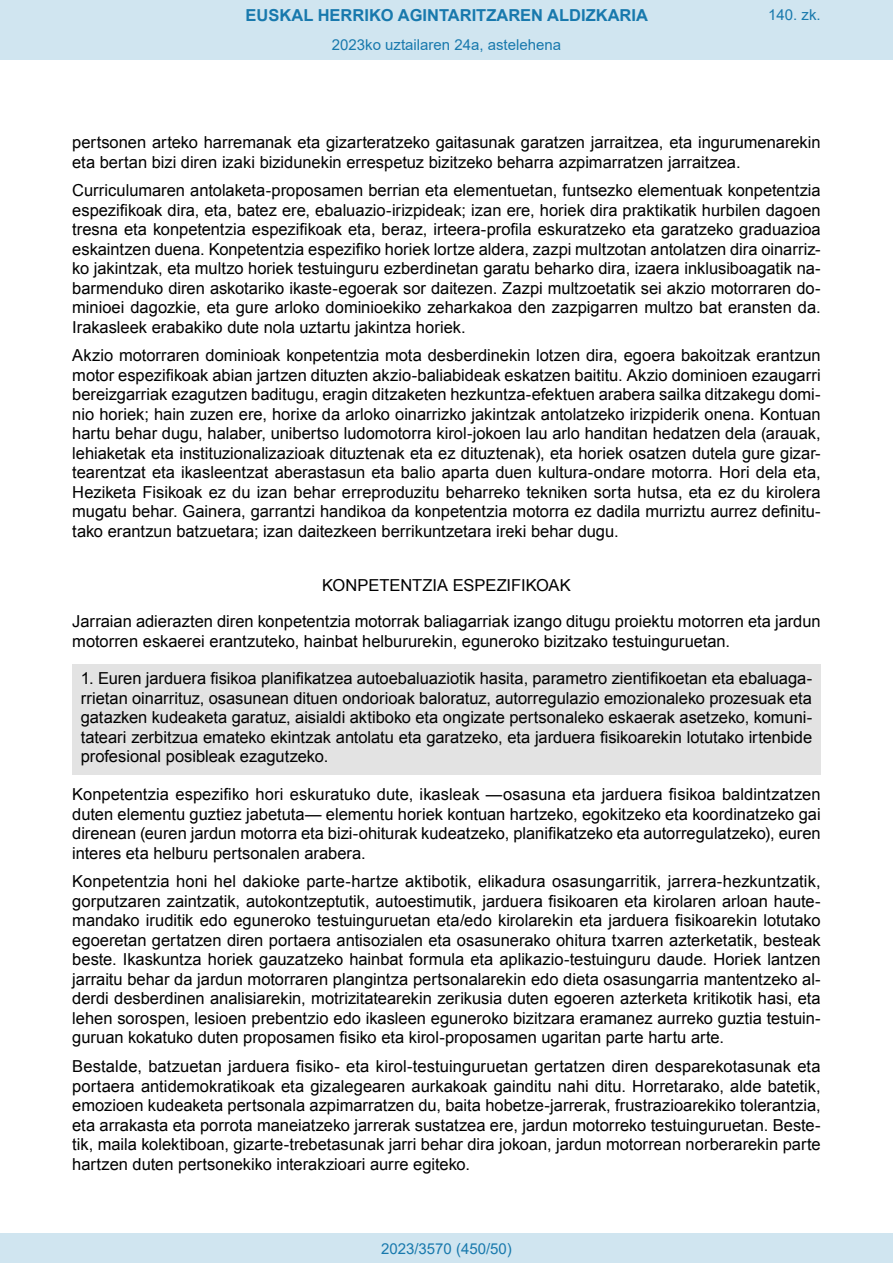
<style>
.page{position:relative;width:893px;height:1263px;background:#fff}
.page>*{position:absolute;margin:0;border:0;box-sizing:border-box;transform-origin:0 0}
.t1{font:16.5px/19.5px "Arial";color:#000;text-align:justify}
.t2{font:700 16.5px "Arial";color:#1879ad}
.Paginacion_Centro{font:15px "Arial";color:#1879ad}
</style>
<div class="page">
<div style="left:72px;top:664px;width:749px;height:110px;background:#e3e3e3"></div>
<div style="left:0;top:0;width:893px;height:60px;background:#d0e5f0"></div>
<div style="left:0;top:1233px;width:893px;height:30px;background:#d0e5f0"></div>
<p class="t2" style="left:246px;top:3px;width:404px">EUSKAL HERRIKO AGINTARITZAREN ALDIZKARIA</p>
<p class="Paginacion_Centro" style="left:768px;top:5px;width:54px">140. zk.</p>
<p class="Paginacion_Centro" style="left:332px;top:35px;width:231px">2023ko uztailaren 24a, astelehena</p>
<p class="t1" style="left:72px;top:133px;width:750px">pertsonen arteko harremanak eta gizarteratzeko gaitasunak garatzen jarraitzea, eta ingurumenarekin eta bertan bizi diren izaki bizidunekin errespetuz bizitzeko beharra azpimarratzen jarraitzea.</p>
<p class="t1" style="left:72px;top:181px;width:750px">Curriculumaren antolaketa-proposamen berrian eta elementuetan, funtsezko elementuak konpetentzia espezifikoak dira, eta, batez ere, ebaluazio-irizpideak; izan ere, horiek dira praktikatik hurbilen dagoen tresna eta konpetentzia espezifikoak eta, beraz, irteera-profila eskuratzeko eta garatzeko graduazioa eskaintzen duena. Konpetentzia espezifiko horiek lortze aldera, zazpi multzotan antolatzen dira oinarriz&shy;ko jakintzak, eta multzo horiek testuinguru ezberdinetan garatu beharko dira, izaera inklusiboagatik na&shy;barmenduko diren askotariko ikaste-egoerak sor daitezen. Zazpi multzoetatik sei akzio motorraren do&shy;minioei dagozkie, eta gure arloko dominioekiko zeharkakoa den zazpigarren multzo bat eransten da.<br>Irakasleek erabakiko dute nola uztartu jakintza horiek.</p>
<p class="t1" style="left:72px;top:346px;width:750px">Akzio motorraren dominioak konpetentzia mota desberdinekin lotzen dira, egoera bakoitzak erantzun motor espezifikoak abian jartzen dituzten akzio-baliabideak eskatzen baititu. Akzio dominioen ezaugarri bereizgarriak ezagutzen baditugu, eragin ditzaketen hezkuntza-efektuen arabera sailka ditzakegu domi&shy;nio horiek; hain zuzen ere, horixe da arloko oinarrizko jakintzak antolatzeko irizpiderik onena. Kontuan hartu behar dugu, halaber, unibertso ludomotorra kirol-jokoen lau arlo handitan hedatzen dela (arauak, lehiaketak eta instituzionalizazioak dituztenak eta ez dituztenak), eta horiek osatzen dutela gure gizar&shy;tearentzat eta ikasleentzat aberastasun eta balio aparta duen kultura-ondare motorra. Hori dela eta, Heziketa Fisikoak ez du izan behar erreproduzitu beharreko tekniken sorta hutsa, eta ez du kirolera mugatu behar. Gainera, garrantzi handikoa da konpetentzia motorra ez dadila murriztu aurrez definitu&shy;tako erantzun batzuetara; izan daitezkeen berrikuntzetara ireki behar dugu.</p>
<p class="t1" style="left:72px;top:567px;width:750px;line-height:36.2px;text-align:center">KONPETENTZIA ESPEZIFIKOAK<br>Jarraian adierazten diren konpetentzia motorrak baliagarriak izango ditugu proiektu motorren eta jardun</p>
<p class="t1" style="left:72px;top:631px;width:659px">motorren eskaerei erantzuteko, hainbat helbururekin, eguneroko bizitzako testuinguruetan.</p>
<p class="t1" style="left:81px;top:669px;width:733px">1. Euren jarduera fisikoa planifikatzea autoebaluaziotik hasita, parametro zientifikoetan eta ebaluaga&shy;rrietan oinarrituz, osasunean dituen ondorioak baloratuz, autorregulazio emozionaleko prozesuak eta gatazken kudeaketa garatuz, aisialdi aktiboko eta ongizate pertsonaleko eskaerak asetzeko, komuni&shy;tateari zerbitzua emateko ekintzak antolatu eta garatzeko, eta jarduera fisikoarekin lotutako irtenbide profesional posibleak ezagutzeko.</p>
<p class="t1" style="left:72px;top:785px;width:750px">Konpetentzia espezifiko hori eskuratuko dute, ikasleak —osasuna eta jarduera fisikoa baldintzatzen duten elementu guztiez jabetuta— elementu horiek kontuan hartzeko, egokitzeko eta koordinatzeko gai direnean (euren jardun motorra eta bizi-ohiturak kudeatzeko, planifikatzeko eta autorregulatzeko), euren interes eta helburu pertsonalen arabera.</p>
<p class="t1" style="left:72px;top:872px;width:750px">Konpetentzia honi hel dakioke parte-hartze aktibotik, elikadura osasungarritik, jarrera-hezkuntzatik, gorputzaren zaintzatik, autokontzeptutik, autoestimutik, jarduera fisikoaren eta kirolaren arloan haute&shy;mandako iruditik edo eguneroko testuinguruetan eta/edo kirolarekin eta jarduera fisikoarekin lotutako egoeretan gertatzen diren portaera antisozialen eta osasunerako ohitura txarren azterketatik, besteak beste. Ikaskuntza horiek gauzatzeko hainbat formula eta aplikazio-testuinguru daude. Horiek lantzen jarraitu behar da jardun motorraren plangintza pertsonalarekin edo dieta osasungarria mantentzeko al&shy;derdi desberdinen analisiarekin, motrizitatearekin zerikusia duten egoeren azterketa kritikotik hasi, eta lehen sorospen, lesioen prebentzio edo ikasleen eguneroko bizitzara eramanez aurreko guztia testuin&shy;guruan kokatuko duten proposamen fisiko eta kirol-proposamen ugaritan parte hartu arte.</p>
<p class="t1" style="left:72px;top:1056px;width:750px">Bestalde, batzuetan jarduera fisiko- eta kirol-testuinguruetan gertatzen diren desparekotasunak eta portaera antidemokratikoak eta gizalegearen aurkakoak gainditu nahi ditu. Horretarako, alde batetik, emozioen kudeaketa pertsonala azpimarratzen du, baita hobetze-jarrerak, frustrazioarekiko tolerantzia, eta arrakasta eta porrota maneiatzeko jarrerak sustatzea ere, jardun motorreko testuinguruetan. Beste&shy;tik, maila kolektiboan, gizarte-trebetasunak jarri behar dira jokoan, jardun motorrean norberarekin parte hartzen duten pertsonekiko interakzioari aurre egiteko.</p>
<p class="Paginacion_Centro" style="left:381px;top:1238px;width:132px">2023/3570 (450/50)</p>
</div>
